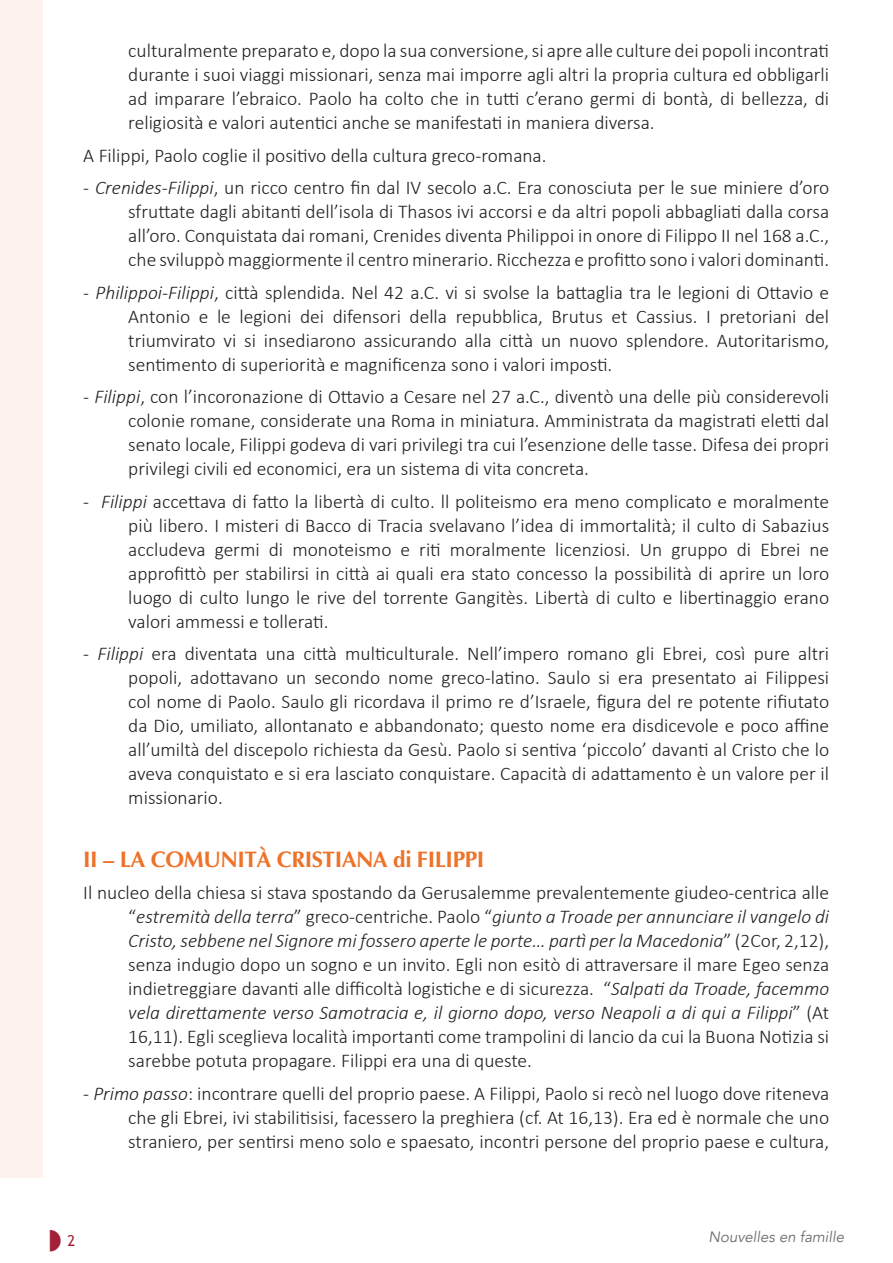
<style>
.page{position:relative;width:893px;height:1263px;background:#fff}
.page>*{position:absolute;margin:0;border:0;box-sizing:border-box;transform-origin:0 0}
.t1{font:700 22.5px "Optima";letter-spacing:-.02em;color:#ef7229}
.t2{font:300 19.5px/24px "Calibri";color:#231f20;text-align:justify}
.t3{font:italic 15px "Avenir";color:#6c6d70}
.t4{font:15px "Trebuchet MS";color:#a22039}
.s1{font-style:italic}
</style>
<div class="page">
<div style="left:0;top:0;width:43px;height:1178px;background:#fdf2ed"></div>
<p class="t2" style="left:128px;top:38px;width:702px">culturalmente preparato e, dopo la sua conversione, si apre alle culture dei popoli incontrati durante i suoi viaggi missionari, senza mai imporre agli altri la propria cultura ed obbligarli ad imparare l’ebraico. Paolo ha colto che in tutti c’erano germi di bontà, di bellezza, di religiosità e valori autentici anche se manifestati in maniera diversa.</p>
<p class="t2" style="left:83px;top:143px;width:465px">A Filippi, Paolo coglie il positivo della cultura greco-romana.</p>
<p class="t2" style="left:128px;top:175px;width:702px;text-indent:-45px">- <span class="s1">Crenides-Filippi</span>, un ricco centro fin dal IV secolo a.C. Era conosciuta per le sue miniere d’oro sfruttate dagli abitanti dell’isola di Thasos ivi accorsi e da altri popoli abbagliati dalla corsa all’oro. Conquistata dai romani, Crenides diventa Philippoi in onore di Filippo II nel 168 a.C., che sviluppò maggiormente il centro minerario. Ricchezza e profitto sono i valori dominanti.</p>
<p class="t2" style="left:128px;top:280px;width:702px;text-indent:-45px">- <span class="s1">Philippoi-Filippi</span>, città splendida. Nel 42 a.C. vi si svolse la battaglia tra le legioni di Ottavio e Antonio e le legioni dei difensori della repubblica, Brutus et Cassius. I pretoriani del triumvirato vi si insediarono assicurando alla città un nuovo splendore. Autoritarismo, sentimento di superiorità e magnificenza sono i valori imposti.</p>
<p class="t2" style="left:128px;top:385px;width:702px;text-indent:-45px">- <span class="s1">Filippi</span>, con l’incoronazione di Ottavio a Cesare nel 27 a.C., diventò una delle più considerevoli colonie romane, considerate una Roma in miniatura. Amministrata da magistrati eletti dal senato locale, Filippi godeva di vari privilegi tra cui l’esenzione delle tasse. Difesa dei propri privilegi civili ed economici, era un sistema di vita concreta.</p>
<p class="t2" style="left:128px;top:489px;width:702px;text-indent:-45px">- <span class="s1">Filippi</span> accettava di fatto la libertà di culto. ll politeismo era meno complicato e moralmente più libero. I misteri di Bacco di Tracia svelavano l’idea di immortalità; il culto di Sabazius accludeva germi di monoteismo e riti moralmente licenziosi. Un gruppo di Ebrei ne approfittò per stabilirsi in città ai quali era stato concesso la possibilità di aprire un loro luogo di culto lungo le rive del torrente Gangitès. Libertà di culto e libertinaggio erano valori ammessi e tollerati.</p>
<p class="t2" style="left:128px;top:642px;width:702px;text-indent:-45px">- <span class="s1">Filippi</span> era diventata una città multiculturale. Nell’impero romano gli Ebrei, così pure altri popoli, adottavano un secondo nome greco-latino. Saulo si era presentato ai Filippesi col nome di Paolo. Saulo gli ricordava il primo re d’Israele, figura del re potente rifiutato da Dio, umiliato, allontanato e abbandonato; questo nome era disdicevole e poco affine all’umiltà del discepolo richiesta da Gesù. Paolo si sentiva ‘piccolo’ davanti al Cristo che lo aveva conquistato e si era lasciato conquistare. Capacità di adattamento è un valore per il missionario.</p>
<p class="t1" style="left:83px;top:846px;width:402px">II – LA COMUNITÀ CRISTIANA di FILIPPI</p>
<p class="t2" style="left:128px;top:881px;width:702px;text-indent:-45px">Il nucleo della chiesa si stava spostando da Gerusalemme prevalentemente giudeo-centrica alle “<span class="s1">estremità della terra</span>” greco-centriche. Paolo “<span class="s1">giunto a Troade per annunciare il vangelo di Cristo, sebbene nel Signore mi fossero aperte le porte… partì per la Macedonia</span>” (2Cor, 2,12), senza indugio dopo un sogno e un invito. Egli non esitò di attraversare il mare Egeo senza indietreggiare davanti alle difficoltà logistiche e di sicurezza. “<span class="s1">Salpati da Troade, facemmo vela direttamente verso Samotracia e, il giorno dopo, verso Neapoli a di qui a Filippi</span>” (At 16,11). Egli sceglieva località importanti come trampolini di lancio da cui la Buona Notizia si sarebbe potuta propagare. Filippi era una di queste.</p>
<p class="t2" style="left:128px;top:1081px;width:702px;text-indent:-45px">- <span class="s1">Primo passo</span>: incontrare quelli del proprio paese. A Filippi, Paolo si recò nel luogo dove riteneva che gli Ebrei, ivi stabilitisisi, facessero la preghiera (cf. At 16,13). Era ed è normale che uno straniero, per sentirsi meno solo e spaesato, incontri persone del proprio paese e cultura,</p>
<p class="t4" style="left:67px;top:1232px;width:9px">2</p>
<p class="t3" style="left:708px;top:1228px;width:137px">Nouvelles en famille</p>
</div>
